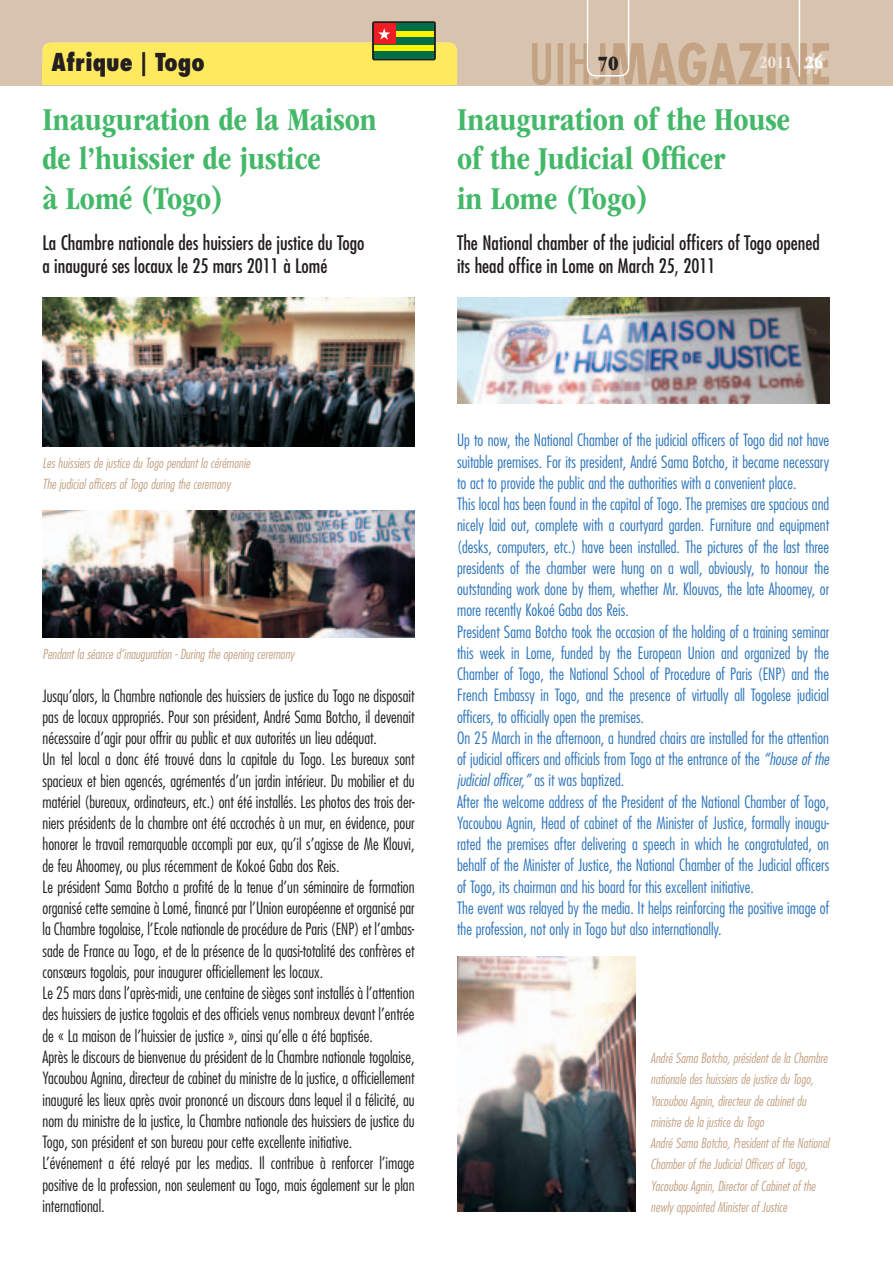
<style>
.page{position:relative;width:893px;height:1263px;background:#fff}
.page>*{position:absolute;margin:0;border:0;box-sizing:border-box;transform-origin:0 0}
.t1{font:700 condensed 33px/39.6px "ITC Garamond Std";color:#44b869}
.t2{font:800 condensed 24px "Futura Std";color:#231f20}
.t3{font:21px "ITC Garamond Std Ult Cond";color:#231f20}
.t4{font:condensed 19.5px/23.4px "Futura Std";color:#231f20}
.t5{font:700 condensed 18px "ITC Garamond Std";color:#f0e9df}
.t6{font:300 condensed 16.5px/21.3px "Futura Std";color:#231f20}
.t7{font:300 condensed 16.5px/21.3px "Futura Std";color:#2e76bc}
.t8{font:italic 300 condensed 13.5px/21.3px "Futura Std";color:#c3a384}
.s1{font-family:"ITC Garamond Std Ult Cond";font-weight:400;font-stretch:normal;color:#fff}
.s2{font-style:italic}
</style>
<div class="page">
<div style="left:0;top:0;width:893px;height:85px;background:#d8c3ae"></div>
<svg style="left:532px;top:0;width:297px;height:85px"></svg>
<img style="left:43px;top:298px;width:372px;height:148px">
<img style="left:457px;top:957px;width:179px;height:255px">
<img style="left:457px;top:298px;width:372px;height:106px">
<img style="left:43px;top:510px;width:372px;height:128px">
<div style="left:43px;top:43px;width:414px;height:42px;background:#ffe95f;border-radius:9px"></div>
<div style="left:372px;top:21px;width:64px;height:39px;background:linear-gradient(to bottom,#231f20,#231f20);border-radius:2px"></div>
<div style="left:374px;top:23px;width:60px;height:35px;background:#fff101"></div>
<div style="left:374px;top:23px;width:60px;height:8px;background:#016f45"></div>
<div style="left:374px;top:37px;width:60px;height:7px;background:#016f45"></div>
<div style="left:374px;top:51px;width:60px;height:7px;background:#016f45"></div>
<div style="left:374px;top:23px;width:22px;height:21px;background:#ee1d23"></div>
<svg style="left:378px;top:28px;width:12px;height:12px"></svg>
<h2 class="t2" style="left:52px;top:47px;width:155px">Afrique | Togo</h2>
<p class="t3" style="left:598px;top:51px;width:22px">70</p>
<p class="t5" style="left:759px;top:52px;width:65px">2011 <span class="s1">26</span></p>
<h1 class="t1" style="left:43px;top:99px;width:336px">Inauguration de la Maison de l’huissier de justice<br>à Lomé (Togo)</h1>
<h1 class="t1" style="left:457px;top:99px;width:334px">Inauguration of the House of the Judicial Officer<br>in Lome (Togo)</h1>
<p class="t4" style="left:43px;top:231px;width:324px">La Chambre nationale des huissiers de justice du Togo a inauguré ses locaux le 25 mars 2011 à Lomé</p>
<p class="t4" style="left:457px;top:231px;width:364px">The National chamber of the judicial officers of Togo opened its head office in Lome on March 25, 2011</p>
<p class="t8" style="left:43px;top:453px;width:209px">Les huissiers de justice du Togo pendant la cérémonie<br>The judicial officers of Togo during the ceremony</p>
<p class="t8" style="left:43px;top:644px;width:253px">Pendant la séance d’inauguration - During the opening ceremony</p>
<p class="t6" style="left:43px;top:685px;width:374px">Jusqu’alors, la Chambre nationale des huissiers de justice du Togo ne disposait pas de locaux appropriés. Pour son président, André Sama Botcho, il devenait nécessaire d’agir pour offrir au public et aux autorités un lieu adéquat.<br>Un tel local a donc été trouvé dans la capitale du Togo. Les bureaux sont spacieux et bien agencés, agrémentés d’un jardin intérieur. Du mobilier et du matériel (bureaux, ordinateurs, etc.) ont été installés. Les photos des trois der&shy;niers présidents de la chambre ont été accrochés à un mur, en évidence, pour honorer le travail remarquable accompli par eux, qu’il s’agisse de Me Klouvi, de feu Ahoomey, ou plus récemment de Kokoé Gaba dos Reis.<br>Le président Sama Botcho a profité de la tenue d’un séminaire de formation organisé cette semaine à Lomé, financé par l’Union européenne et organisé par la Chambre togolaise, l’Ecole nationale de procédure de Paris (ENP) et l’ambas&shy;sade de France au Togo, et de la présence de la quasi-totalité des confrères et consœurs togolais, pour inaugurer officiellement les locaux.<br>Le 25 mars dans l’après-midi, une centaine de sièges sont installés à l’attention des huissiers de justice togolais et des officiels venus nombreux devant l’entrée de « La maison de l’huissier de justice », ainsi qu’elle a été baptisée.<br>Après le discours de bienvenue du président de la Chambre nationale togolaise, Yacoubou Agnina, directeur de cabinet du ministre de la justice, a officiellement inauguré les lieux après avoir prononcé un discours dans lequel il a félicité, au nom du ministre de la justice, la Chambre nationale des huissiers de justice du Togo, son président et son bureau pour cette excellente initiative.<br>L’événement a été relayé par les medias. Il contribue à renforcer l’image positive de la profession, non seulement au Togo, mais également sur le plan international.</p>
<p class="t7" style="left:457px;top:430px;width:374px">Up to now, the National Chamber of the judicial officers of Togo did not have suitable premises. For its president, André Sama Botcho, it became necessary to act to provide the public and the authorities with a convenient place.<br>This local has been found in the capital of Togo. The premises are spacious and nicely laid out, complete with a courtyard garden. Furniture and equipment (desks, computers, etc.) have been installed. The pictures of the last three presidents of the chamber were hung on a wall, obviously, to honour the outstanding work done by them, whether Mr. Klouvas, the late Ahoomey, or more recently Kokoé Gaba dos Reis.<br>President Sama Botcho took the occasion of the holding of a training seminar this week in Lome, funded by the European Union and organized by the Chamber of Togo, the National School of Procedure of Paris (ENP) and the French Embassy in Togo, and the presence of virtually all Togolese judicial officers, to officially open the premises.<br>On 25 March in the afternoon, a hundred chairs are installed for the attention of judicial officers and officials from Togo at the entrance of the <span class="s2">“house of the judicial officer,”</span> as it was baptized.<br>After the welcome address of the President of the National Chamber of Togo, Yacoubou Agnin, Head of cabinet of the Minister of Justice, formally inaugu&shy;rated the premises after delivering a speech in which he congratulated, on behalf of the Minister of Justice, the National Chamber of the Judicial officers of Togo, its chairman and his board for this excellent initiative.<br>The event was relayed by the media. It helps reinforcing the positive image of the profession, not only in Togo but also internationally.</p>
<p class="t8" style="left:651px;top:1048px;width:180px">André Sama Botcho, président de la Chambre nationale des huissiers de justice du Togo, Yacoubou Agnin, directeur de cabinet du ministre de la justice du Togo<br>André Sama Botcho, President of the National Chamber of the Judicial Officers of Togo, Yacoubou Agnin, Director of Cabinet of the newly appointed Minister of Justice</p>
</div>
